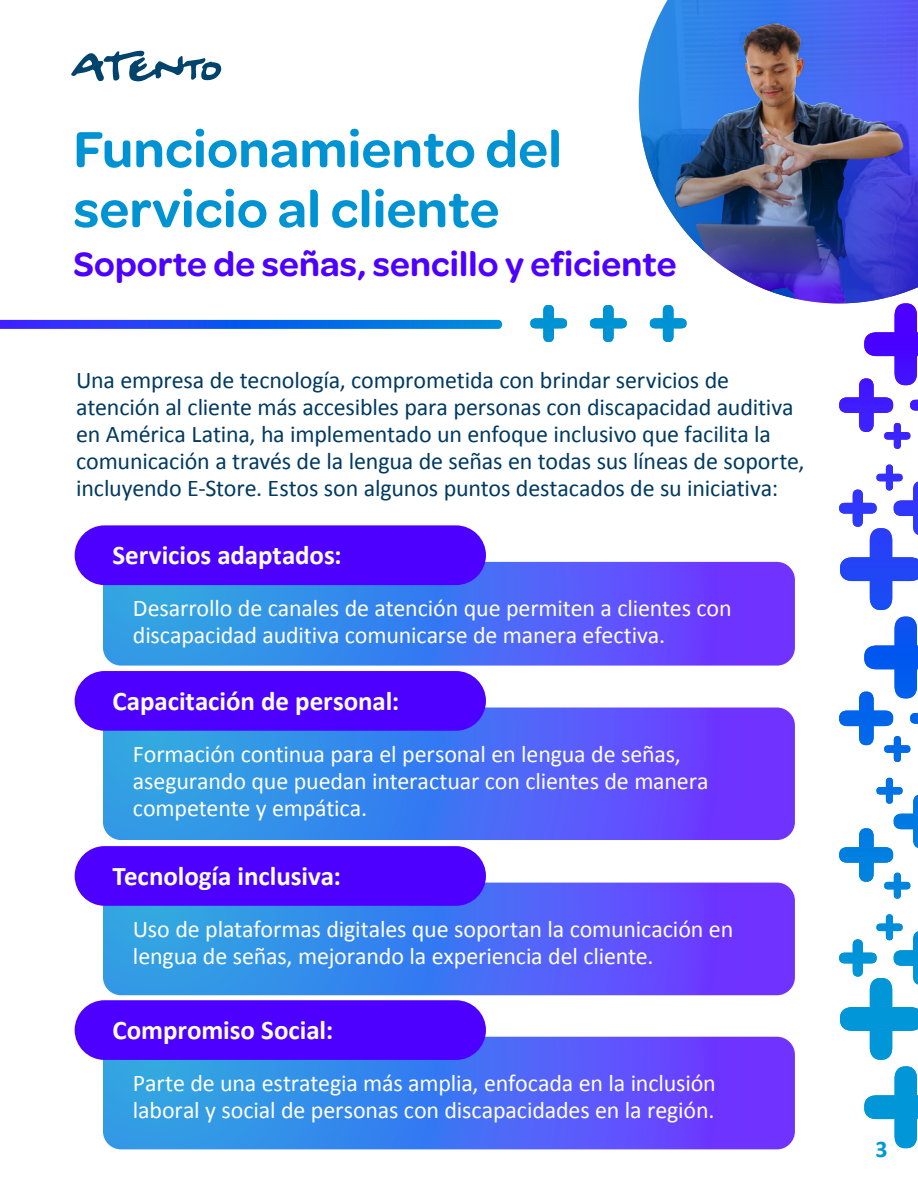
<style>
.page{position:relative;width:918px;height:1188px;background:#fff}
.page>*{position:absolute;margin:0;border:0;box-sizing:border-box;transform-origin:0 0}
.t1{font:600 54px/60px "Omnes";letter-spacing:.005em;color:#0093d4}
.t2{font:600 36px "Omnes";letter-spacing:.005em;color:#4d00ff}
.t3{font:700 27px "Calibri";letter-spacing:-.005em;color:#fff}
.t4{font:24px/27px "Calibri";letter-spacing:-.005em;color:#fff}
.t5{font:24px/27px "Calibri";letter-spacing:-.005em;color:#003a61}
.t6{font:700 24px "Calibri";color:#0098d9}
</style>
<div class="page">
<svg style="left:71px;top:51px;width:151px;height:31px"></svg>
<svg style="left:0;top:320px;width:502px;height:9px;background:#155bee"></svg>
<svg style="left:530px;top:305px;width:37px;height:37px"></svg>
<svg style="left:590px;top:305px;width:37px;height:37px"></svg>
<svg style="left:839px;top:914px;width:79px;height:146px"></svg>
<svg style="left:864px;top:1066px;width:54px;height:82px"></svg>
<svg style="left:839px;top:778px;width:79px;height:121px"></svg>
<svg style="left:839px;top:617px;width:79px;height:145px"></svg>
<svg style="left:839px;top:465px;width:79px;height:145px"></svg>
<img style="left:639px;top:0;width:279px;height:170px">
<img style="left:650px;top:76px;width:268px;height:373px">
<svg style="left:103px;top:562px;width:692px;height:104px;background:#4c6df3"></svg>
<div style="left:75px;top:525px;width:411px;height:60px;background:#4d00ff;border-radius:30px"></div>
<svg style="left:103px;top:708px;width:692px;height:132px;background:#4a6df3"></svg>
<div style="left:75px;top:671px;width:411px;height:60px;background:#4d00ff;border-radius:30px"></div>
<svg style="left:103px;top:883px;width:692px;height:112px;background:#4a6df3"></svg>
<div style="left:75px;top:846px;width:411px;height:60px;background:#4d00ff;border-radius:30px"></div>
<svg style="left:103px;top:1037px;width:692px;height:112px;background:#4a6df3"></svg>
<div style="left:75px;top:1000px;width:411px;height:60px;background:#4d00ff;border-radius:30px"></div>
<h1 class="t1" style="left:74px;top:116px;width:490px">Funcionamiento del servicio al cliente</h1>
<h2 class="t2" style="left:74px;top:239px;width:605px">Soporte de señas, sencillo y eficiente</h2>
<p class="t5" style="left:76px;top:366px;width:730px">Una empresa de tecnología, comprometida con brindar servicios de atención al cliente más accesibles para personas con discapacidad auditiva en América Latina, ha implementado un enfoque inclusivo que facilita la comunicación a través de la lengua de señas en todas sus líneas de soporte, incluyendo E-Store. Estos son algunos puntos destacados de su iniciativa:</p>
<p class="t3" style="left:112px;top:536px;width:231px">Servicios adaptados:</p>
<p class="t4" style="left:133px;top:594px;width:600px">Desarrollo de canales de atención que permiten a clientes con discapacidad auditiva comunicarse de manera efectiva.</p>
<p class="t3" style="left:112px;top:682px;width:288px">Capacitación de personal:</p>
<p class="t4" style="left:133px;top:740px;width:577px">Formación continua para el personal en lengua de señas, asegurando que puedan interactuar con clientes de manera competente y empática.</p>
<p class="t3" style="left:112px;top:857px;width:230px">Tecnología inclusiva:</p>
<p class="t4" style="left:133px;top:915px;width:602px">Uso de plataformas digitales que soportan la comunicación en lengua de señas, mejorando la experiencia del cliente.</p>
<p class="t3" style="left:112px;top:1011px;width:222px">Compromiso Social:</p>
<p class="t4" style="left:133px;top:1069px;width:584px">Parte de una estrategia más amplia, enfocada en la inclusión laboral y social de personas con discapacidades en la región.</p>
<p class="t6" style="left:876px;top:1132px;width:14px">3</p>
</div>
